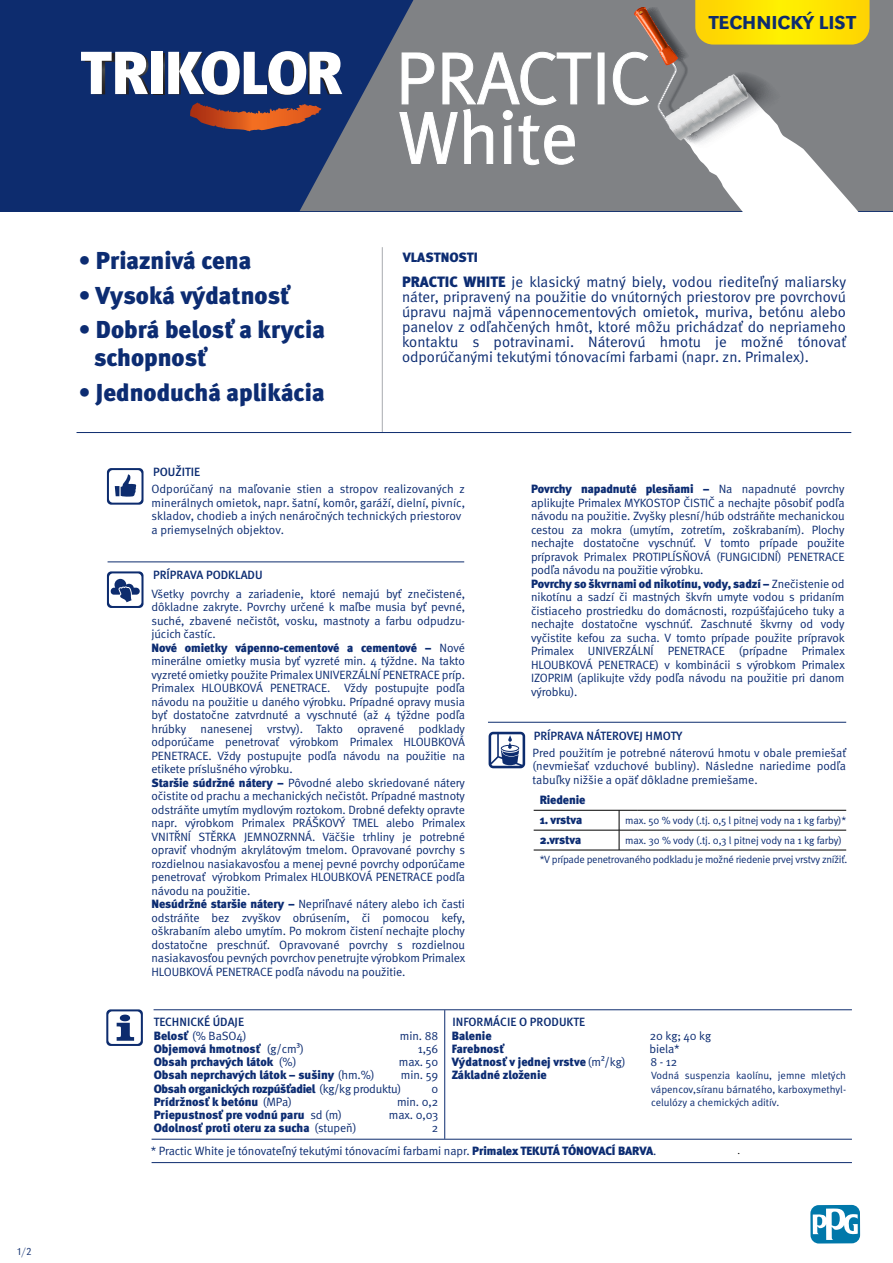
<style>
.page{position:relative;width:893px;height:1263px;background:#fff}
.page>*{position:absolute;margin:0;border:0;box-sizing:border-box;transform-origin:0 0}
.t1{font:74.25px "Meta";letter-spacing:-.02em;color:#fff}
.t2{font:24.45px/27.3px "Meta Black CE";color:#0c2c72}
.t3{font:500 19.5px "URW Grotesk TCE";color:#0d2c6e}
.t4{font:15px/15px "Meta Normal CE";color:#0c2c72;text-align:justify}
.t5{font:13.5px "Meta Black CE";color:#0c2c72}
.t6{font:12px/13.5px "Meta Normal CE";letter-spacing:-.01em;color:#0c2c72;text-align:justify}
.t7{font:12px/13.2px "Meta Black CE";letter-spacing:-.01em;color:#0c2c72}
.t8{font:12px "Meta Medium CE";color:#0c2c72}
.t9{font:300 12px "URW Grotesk TCE";color:#000}
.t10{font:10.5px/13.5px "Meta Normal CE";letter-spacing:-.01em;color:#0c2c72}
.t11{font:300 10.5px "URW Grotesk TCE";color:#0d2c6e}
.s1{font-family:"Meta Black CE"}
.s2{font-family:"Meta Normal CE"}
.s3{font-family:"Myriad Pro"}
</style>
<div class="page">
<hr style="left:382px;top:247px;width:1px;height:185px;background:#a8abaf">
<div style="left:0;top:0;width:893px;height:211px;background:#0d2c6e"></div>
<svg style="left:300px;top:0;width:593px;height:211px;fill:#808285"></svg>
<hr style="left:77px;top:432px;width:774px;height:1px;background:#0d2c6e">
<hr style="left:108px;top:561px;width:356px;height:1px;background:#0d2c6e">
<svg style="left:107px;top:468px;width:37px;height:37px"></svg>
<svg style="left:107px;top:571px;width:37px;height:37px"></svg>
<hr style="left:488px;top:722px;width:358px;height:1px;background:#0d2c6e">
<hr style="left:534px;top:810px;width:104px;height:1px;background:#000">
<hr style="left:638px;top:810px;width:208px;height:1px;background:#000">
<svg style="left:619px;top:810px;width:1px;height:40px"></svg>
<hr style="left:638px;top:830px;width:208px;height:1px;background:#000">
<hr style="left:534px;top:830px;width:104px;height:1px;background:#000">
<hr style="left:534px;top:850px;width:104px;height:1px;background:#000">
<hr style="left:638px;top:850px;width:208px;height:1px;background:#000">
<svg style="left:489px;top:732px;width:36px;height:36px"></svg>
<hr style="left:444px;top:1010px;width:1px;height:129px;background:#0d2c6e">
<hr style="left:154px;top:1009px;width:698px;height:1px;background:#0d2c6e">
<hr style="left:152px;top:1139px;width:700px;height:1px;background:#0d2c6e">
<svg style="left:106px;top:1009px;width:37px;height:37px"></svg>
<hr style="left:152px;top:1162px;width:700px;height:1px;background:#0d2c6e">
<svg style="left:399px;top:51px;width:193px;height:114px"></svg>
<div style="left:598px;top:53px;width:6px;height:51px;border:1px solid #fff"></div>
<div style="left:154px;top:53px;width:10px;height:41px;background:#fff"></div>
<svg style="left:81px;top:52px;width:69px;height:42px"></svg>
<div style="left:151px;top:52px;width:11px;height:42px;background:#fff"></div>
<svg style="left:168px;top:51px;width:174px;height:44px"></svg>
<svg style="left:190px;top:102px;width:131px;height:29px"></svg>
<svg style="left:809px;top:1203px;width:53px;height:42px"></svg>
<div style="left:810px;top:1205px;width:50px;height:38px;background:#0078aa;border-radius:8px"></div>
<svg style="left:813px;top:1207px;width:45px;height:33px"></svg>
<svg style="left:612px;top:0;width:257px;height:212px"></svg>
<p class="t11" style="left:16px;top:1246px;width:17px">1/2</p>
<h2 class="t2" style="left:79px;top:246px;width:174px">• Priaznivá cena</h2>
<h2 class="t2" style="left:79px;top:281px;width:212px">• Vysoká výdatnosť</h2>
<h2 class="t2" style="left:94px;top:316px;width:233px;text-indent:-15px">• Dobrá belosť a krycia schopnosť</h2>
<h2 class="t2" style="left:79px;top:378px;width:247px">• Jednoduchá aplikácia</h2>
<p class="t8" style="left:153px;top:465px;width:49px">POUŽITIE</p>
<h1 class="t1" style="left:395px;top:35px;width:256px">PRACTIC</h1>
<h1 class="t1" style="left:398px;top:95px;width:182px">White</h1>
<p class="t5" style="left:403px;top:249px;width:77px">VLASTNOSTI</p>
<h3 class="t3" style="left:709px;top:11px;width:148px">TECHNICKÝ LIST</h3>
<p class="t4" style="left:402px;top:274px;width:446px"><span class="s1">PRACTIC WHITE</span> je klasický matný biely, vodou riediteľný maliarsky náter, pripravený na použitie do vnútorných priestorov pre povrchovú úpravu najmä vápennocementových omietok, muriva, betónu alebo panelov z odľahčených hmôt, ktoré môžu prichádzať do nepriameho kontaktu s potravinami. Náterovú hmotu je možné tónovať odporúčanými tekutými tónovacími farbami (napr. zn. Primalex).</p>
<p class="t6" style="left:152px;top:482px;width:315px;text-align:left">Odporúčaný na maľovanie stien a stropov realizovaných z minerálnych omietok, napr. šatní, komôr, garáží, dielní, pivníc, skladov, chodieb a iných nenáročných technických priestorov a priemyselných objektov.</p>
<p class="t8" style="left:153px;top:568px;width:111px">PRÍPRAVA PODKLADU</p>
<p class="t6" style="left:152px;top:587px;width:315px">Všetky povrchy a zariadenie, ktoré nemajú byť znečistené, dôkladne zakryte. Povrchy určené k maľbe musia byť pevné, suché, zbavené nečistôt, vosku, mastnoty a farbu odpudzu&shy;júcich častíc.</p>
<p class="t7" style="left:152px;top:641px;width:315px">Nové omietky vápenno-cementové a cementové – <span class="s2">Nové</span></p>
<p class="t6" style="left:152px;top:654px;width:315px;text-align:left">minerálne omietky musia byť vyzreté min. 4 týždne. Na takto vyzreté omietky použite Primalex UNIVERZÁLNÍ PENETRACE príp.<br>Primalex HLOUBKOVÁ PENETRACE. Vždy postupujte podľa návodu na použitie u daného výrobku. Prípadné opravy musia byť dostatočne zatvrdnuté a vyschnuté (až 4 týždne podľa hrúbky nanesenej vrstvy). Takto opravené podklady odporúčame penetrovať výrobkom Primalex HLOUBKOVÁ PENETRACE. Vždy postupujte podľa návodu na použitie na etikete príslušného výrobku.<br><span class="s1">Staršie súdržné nátery –</span> Pôvodné alebo skriedované nátery očistite od prachu a mechanických nečistôt. Prípadné mastnoty odstráňte umytím mydlovým roztokom. Drobné defekty opravte napr. výrobkom Primalex PRÁŠKOVÝ TMEL alebo Primalex VNITŘNÍ STĚRKA JEMNOZRNNÁ. Väčšie trhliny je potrebné opraviť vhodným akrylátovým tmelom. Opravované povrchy s rozdielnou nasiakavosťou a menej pevné povrchy odporúčame penetrovať výrobkom Primalex HLOUBKOVÁ PENETRACE podľa návodu na použitie.<br><span class="s1">Nesúdržné staršie nátery –</span> Nepriľnavé nátery alebo ich časti odstráňte bez zvyškov obrúsením, či pomocou kefy, oškrabaním alebo umytím. Po mokrom čistení nechajte plochy dostatočne preschnúť. Opravované povrchy s rozdielnou nasiakavosťou pevných povrchov penetrujte výrobkom Primalex HLOUBKOVÁ PENETRACE podľa návodu na použitie.</p>
<p class="t7" style="left:531px;top:482px;width:315px">Povrchy napadnuté plesňami – <span class="s2">Na napadnuté povrchy</span></p>
<p class="t6" style="left:531px;top:496px;width:315px">aplikujte Primalex MYKOSTOP ČISTIČ a nechajte pôsobiť podľa návodu na použitie. Zvyšky plesní/húb odstráňte mechanickou cestou za mokra (umytím, zotretím, zoškrabaním). Plochy nechajte dostatočne vyschnúť. V tomto prípade použite prípravok Primalex PROTIPLÍSŇOVÁ (FUNGICIDNÍ) PENETRACE podľa návodu na použitie výrobku.</p>
<p class="t7" style="left:531px;top:577px;width:315px">Povrchy so škvrnami od nikotínu, vody, sadzí – <span class="s2">Znečistenie od</span></p>
<p class="t6" style="left:531px;top:590px;width:315px">nikotínu a sadzí či mastných škvŕn umyte vodou s pridaním čistiaceho prostriedku do domácnosti, rozpúšťajúceho tuky a nechajte dostatočne vyschnúť. Zaschnuté škvrny od vody vyčistite kefou za sucha. V tomto prípade použite prípravok Primalex UNIVERZÁLNÍ PENETRACE (prípadne Primalex HLOUBKOVÁ PENETRACE) v kombinácii s výrobkom Primalex IZOPRIM (aplikujte vždy podľa návodu na použitie pri danom výrobku).</p>
<p class="t8" style="left:534px;top:728px;width:150px">PRÍPRAVA NÁTEROVEJ HMOTY</p>
<p class="t6" style="left:532px;top:745px;width:315px">Pred použitím je potrebné náterovú hmotu v obale premiešať (nevmiešať vzduchové bubliny). Následne nariedime podľa tabuľky nižšie a opäť dôkladne premiešame.</p>
<p class="t7" style="left:540px;top:793px;width:47px">Riedenie</p>
<p class="t7" style="left:540px;top:813px;width:44px">1. vrstva</p>
<p class="t10" style="left:625px;top:814px;width:223px">max. 50 % vody (.tj. 0,5 l pitnej vody na 1 kg farby)*</p>
<p class="t7" style="left:540px;top:833px;width:43px">2.vrstva</p>
<p class="t10" style="left:540px;top:831px;width:309px;line-height:18.8px;text-indent:85px">max. 30 % vody (.tj. 0,3 l pitnej vody na 1 kg farby) *V prípade penetrovaného podkladu je možné riedenie prvej vrstvy znížiť.</p>
<p class="t8" style="left:154px;top:1015px;width:92px">TECHNICKÉ ÚDAJE</p>
<p class="t8" style="left:452px;top:1015px;width:134px">INFORMÁCIE O PRODUKTE</p>
<p class="t6" style="left:154px;top:1028px;width:94px"><span class="s1">Belosť</span> (% BaSO4)</p>
<p class="t7" style="left:154px;top:1042px;width:249px">Objemová hmotnosť<br>Obsah prchavých látok <span class="s2">(%)<br></span>Obsah neprchavých látok – sušiny <span class="s2">(hm.%)<br></span>Obsah organických rozpúšťadiel <span class="s2">(kg/kg produktu)<br></span>Prídržnosť k betónu <span class="s2">(MPa)<br></span>Priepustnosť pre vodnú paru<br>Odolnosť proti oteru za sucha <span class="s2">(stupeň)</span></p>
<p class="t7" style="left:452px;top:1029px;width:175px">Balenie<br>Farebnosť<br>Výdatnosť v jednej vrstve<span class="s2">(m</span><span class="s3">²</span><span class="s2">/kg)<br></span>Základné zloženie</p>
<p class="t6" style="left:399px;top:1029px;width:41px;text-align:right">min. 88<br>1,56 max. 50 min. 59</p>
<p class="t6" style="left:649px;top:1029px;width:63px;text-align:left">20 kg; 40 kg biela*<br>8 - 12</p>
<p class="t6" style="left:389px;top:1082px;width:51px;text-align:right">0<br>min. 0,2 max. 0,03<br>2</p>
<p class="t6" style="left:267px;top:1042px;width:39px">(g/cm<span class="s3">³</span>)</p>
<p class="t10" style="left:651px;top:1069px;width:197px;text-align:justify">Vodná suspenzia kaolínu, jemne mletých vápencov,síranu bárnatého, karboxymethyl&shy;celulózy a chemických aditív.</p>
<p class="t6" style="left:151px;top:1143px;width:507px">* Practic White je tónovateľný tekutými tónovacími farbami napr. <span class="s1">Primalex TEKUTÁ TÓNOVACÍ BARVA</span>.</p>
<p class="t6" style="left:310px;top:1108px;width:33px">sd (m)</p>
<p class="t9" style="left:737px;top:1143px;width:4px">.</p>
</div>
